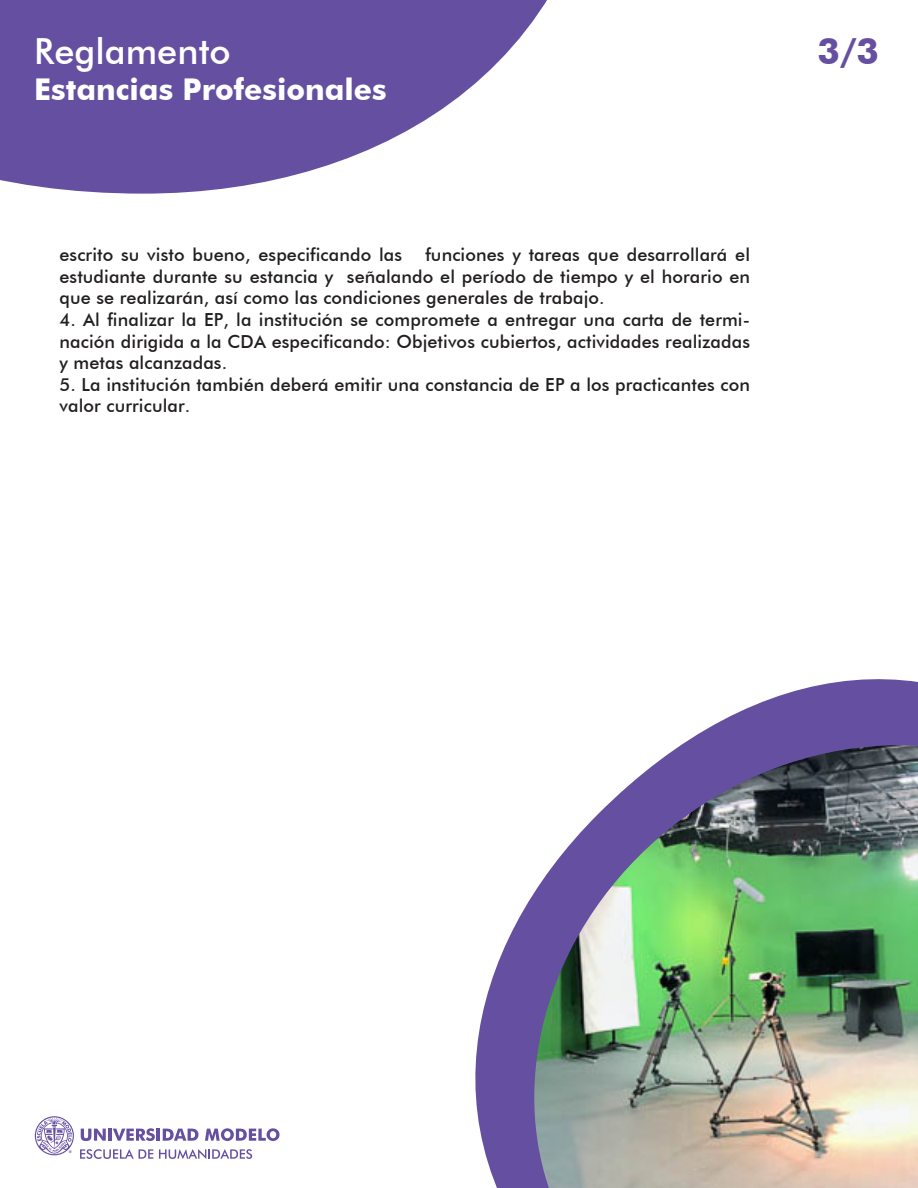
<style>
.page{position:relative;width:918px;height:1188px;background:#fff}
.page>*{position:absolute;margin:0;border:0;box-sizing:border-box;transform-origin:0 0}
.t1{font:500 36px "Futura BT";color:#fff}
.t2{font:700 36px "Futura BT";color:#654fa0}
.t3{font:700 30px "Futura BT";color:#fff}
.t4{font:500 18px/21.6px "Futura BT";letter-spacing:.005em;color:#231f20;text-align:justify}
</style>
<div class="page">
<svg style="left:0;top:0;width:547px;height:194px;fill:#654fa0"></svg>
<svg style="left:475px;top:679px;width:443px;height:509px"></svg>
<svg style="left:80px;top:1149px;width:73px;height:10px"></svg>
<svg style="left:159px;top:1149px;width:93px;height:10px"></svg>
<svg style="left:81px;top:1129px;width:25px;height:12px"></svg>
<hr style="left:108px;top:1129px;width:4px;height:12px;background:#654fa0">
<svg style="left:113px;top:1128px;width:85px;height:13px"></svg>
<svg style="left:205px;top:1128px;width:75px;height:13px"></svg>
<svg style="left:35px;top:1116px;width:39px;height:39px"></svg>
<img style="left:507px;top:745px;width:411px;height:443px">
<h1 class="t1" style="left:34px;top:29px;width:198px">Reglamento</h1>
<h2 class="t3" style="left:34px;top:71px;width:354px">Estancias Profesionales</h2>
<p class="t4" style="left:59px;top:244px;width:692px;text-indent:366px">funciones y tareas que desarrollará el estudiante durante su estancia y señalando el período de tiempo y el horario en que se realizarán, así como las condiciones generales de trabajo.</p>
<p class="t4" style="left:59px;top:309px;width:692px">4. Al finalizar la EP, la institución se compromete a entregar una carta de termi&shy;nación dirigida a la CDA especificando: Objetivos cubiertos, actividades realizadas y metas alcanzadas.</p>
<p class="t4" style="left:59px;top:374px;width:692px">5. La institución también deberá emitir una constancia de EP a los practicantes con valor curricular.</p>
<p class="t4" style="left:59px;top:244px;width:344px">escrito su visto bueno, especificando las</p>
<h1 class="t2" style="left:818px;top:29px;width:63px">3/3</h1>
</div>
